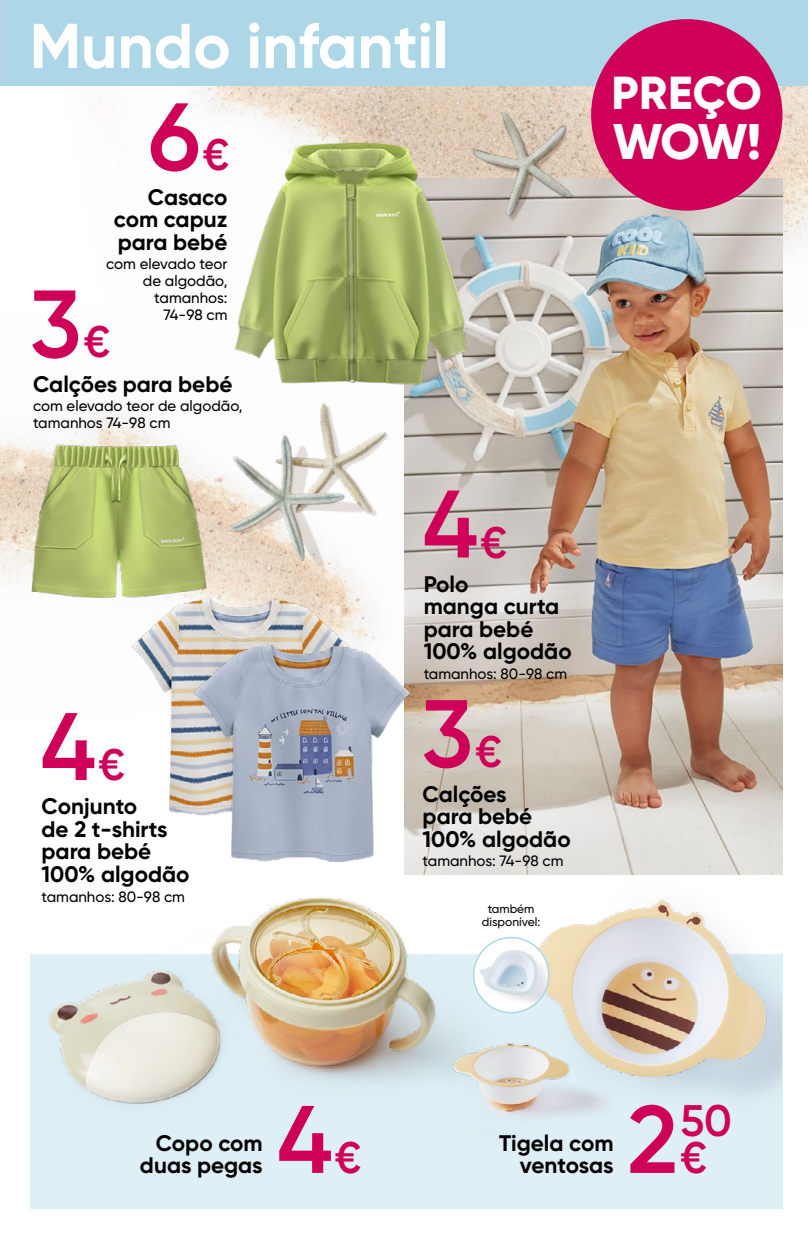
<style>
.page{position:relative;width:808px;height:1234px;background:#fff}
.page>*{position:absolute;margin:0;border:0;box-sizing:border-box;transform-origin:0 0}
.t1{font:600 95.7px "Gilroy";color:#ce0058}
.t2{font:700 63px "Gilroy";color:#fff}
.t3{font:800 49.95px "Gilroy";color:#fff}
.t4{font:800 46.2px "Gilroy";letter-spacing:.005em;color:#fff}
.t5{font:600 44.1px/36.8px "Gilroy";color:#ce0058}
.t6{font:700 22.5px/22.5px "Gilroy";color:#000}
.t7{font:500 15px/16.8px "Gilroy";color:#000}
.t8{font:500 12px/13.5px "Gilroy";color:#000;text-align:center}
.s1{font-size:44.1px}
.s2{font-size:95.7px}
</style>
<div class="page">
<img style="left:0;top:411px;width:375px;height:223px">
<img style="left:60px;top:85px;width:748px;height:242px">
<div style="left:30px;top:953px;width:752px;height:255px;background:#deeff5"></div>
<div style="left:0;top:0;width:808px;height:85px;background:#add7e7"></div>
<img style="left:221px;top:403px;width:167px;height:176px">
<img style="left:539px;top:842px;width:244px;height:276px">
<img style="left:284px;top:874px;width:255px;height:208px">
<img style="left:30px;top:904px;width:254px;height:201px">
<img style="left:419px;top:993px;width:224px;height:125px">
<img style="left:404px;top:179px;width:378px;height:695px">
<img style="left:14px;top:434px;width:210px;height:173px">
<img style="left:229px;top:128px;width:248px;height:268px">
<img style="left:442px;top:88px;width:162px;height:161px">
<img style="left:121px;top:588px;width:239px;height:225px">
<img style="left:182px;top:634px;width:239px;height:240px">
<img style="left:474px;top:937px;width:75px;height:74px">
<div style="left:473px;top:936px;width:76px;height:77px;border:2px solid #add7e7;border-radius:50%"></div>
<div style="left:591px;top:19px;width:191px;height:191px;background:#ce0058;border-radius:50%"></div>
<h2 class="t2" style="left:30px;top:6px;width:420px">Mundo infantil</h2>
<h1 class="t1" style="left:148px;top:77px;width:83px">6<span class="s1">€</span></h1>
<p class="t6" style="left:114px;top:185px;width:115px;text-align:justify;text-indent:34px">Casaco com capuz para bebé</p>
<p class="t7" style="left:106px;top:255px;width:123px;text-align:right">com elevado teor de algodão, tamanhos:<br>74-98 cm</p>
<h1 class="t1" style="left:30px;top:264px;width:82px">3<span class="s1">€</span></h1>
<p class="t6" style="left:33px;top:372px;width:201px">Calções para bebé</p>
<p class="t7" style="left:33px;top:397px;width:211px">com elevado teor de algodão, tamanhos 74-98 cm</p>
<h1 class="t1" style="left:40px;top:687px;width:86px">4<span class="s1">€</span></h1>
<p class="t6" style="left:42px;top:795px;width:150px">Conjunto<br>de 2 t-shirts para bebé<br>100% algodão</p>
<p class="t7" style="left:42px;top:887px;width:145px">tamanhos: 80-98 cm</p>
<h1 class="t1" style="left:423px;top:464px;width:86px">4<span class="s1">€</span></h1>
<p class="t6" style="left:424px;top:572px;width:150px">Polo<br>manga curta para bebé<br>100% algodão</p>
<p class="t7" style="left:424px;top:665px;width:145px">tamanhos: 80-98 cm</p>
<h1 class="t1" style="left:421px;top:674px;width:82px">3<span class="s1">€</span></h1>
<p class="t6" style="left:423px;top:782px;width:150px">Calções<br>para bebé<br>100% algodão</p>
<p class="t7" style="left:423px;top:852px;width:142px">tamanhos: 74-98 cm</p>
<p class="t8" style="left:482px;top:901px;width:60px">também disponível:</p>
<h3 class="t4" style="left:612px;top:63px;width:152px">PREÇO</h3>
<h3 class="t3" style="left:613px;top:110px;width:150px">WOW!</h3>
<h1 class="t1" style="left:277px;top:1079px;width:86px">4<span class="s1">€</span></h1>
<h3 class="t5" style="left:680px;top:1101px;width:53px;text-indent:-53px"><span class="s2">2</span>50 €</h3>
<p class="t6" style="left:140px;top:1131px;width:124px;text-align:right">Copo com duas pegas</p>
<p class="t6" style="left:499px;top:1131px;width:116px;text-align:right">Tigela com ventosas</p>
</div>
